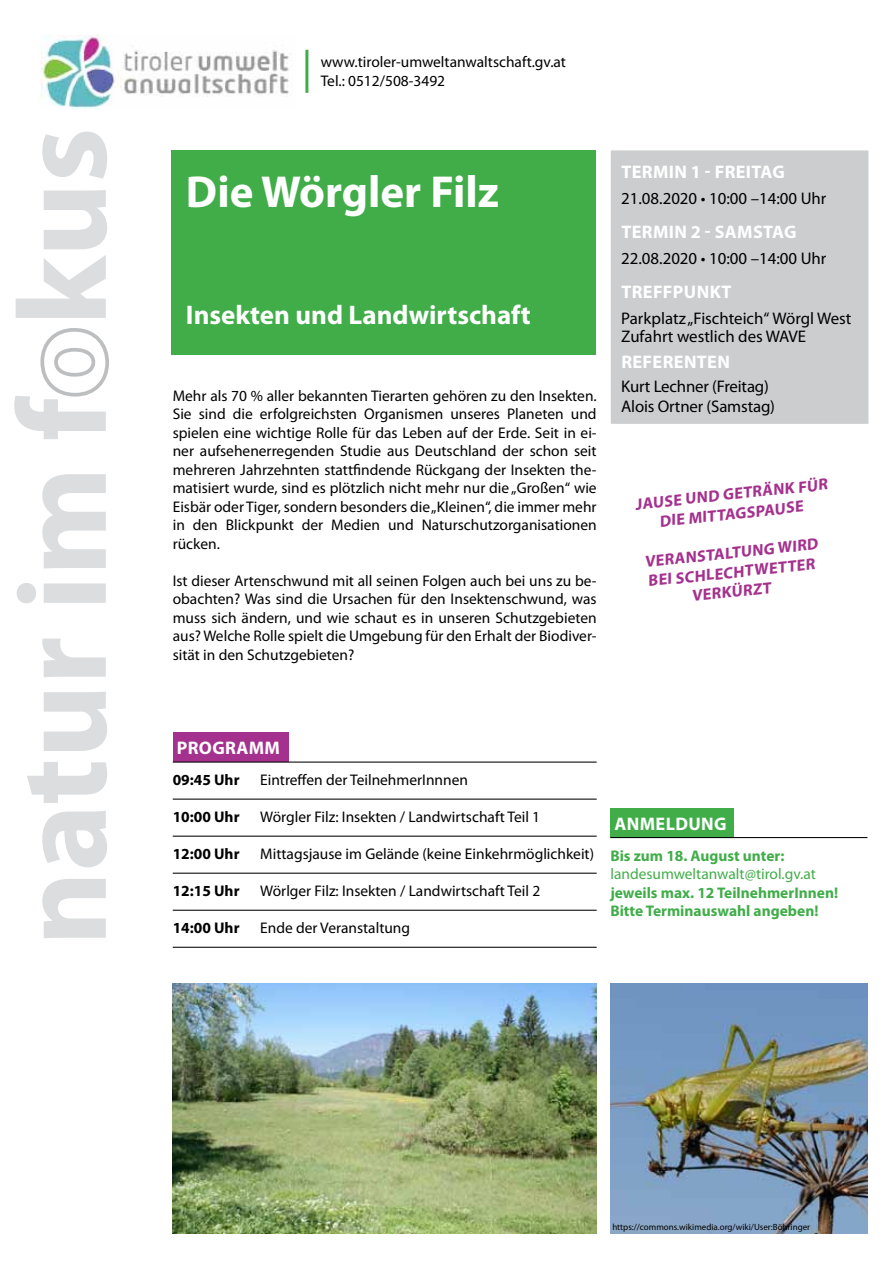
<style>
.page{position:relative;width:893px;height:1263px;background:#fff}
.page>*{position:absolute;margin:0;border:0;box-sizing:border-box;transform-origin:0 0}
.t1{font:700 45px "Myriad Pro";color:#fff}
.t2{font:700 27px "Myriad Pro";color:#fff}
.t3{font:700 18.3px "Myriad Pro";letter-spacing:.02em;color:#fff}
.t4{font:16.8px/18px "Myriad Pro";color:#000}
.t5{font:700 16.2px/19.5px "Myriad Pro";color:#a4318e}
.t6{font:15.45px/18.5px "Myriad Pro";color:#000;text-align:justify}
.t7{font:700 15.45px/18.5px "Myriad Pro";color:#41ad49}
.t8{font:700 15.45px "Myriad Pro";color:#000}
.t9{font:15.45px "Myriad Pro";color:#41ad49}
.t10{font:9px "Myriad Pro";color:#000}
</style>
<div class="page">
<img style="left:173px;top:983px;width:424px;height:250px">
<svg style="left:16px;top:132px;width:91px;height:186px"></svg>
<svg style="left:40px;top:328px;width:69px;height:68px"></svg>
<svg style="left:14px;top:396px;width:93px;height:542px"></svg>
<div style="left:609px;top:149px;width:261px;height:276px;background:#cbcdce;border:1px solid #fff"></div>
<div style="left:171px;top:150px;width:425px;height:204px;background:#41ad49"></div>
<div style="left:610px;top:808px;width:123px;height:30px;background:#41ad49"></div>
<hr style="left:610px;top:837px;width:257px;height:1px;background:#000">
<img style="left:41px;top:34px;width:250px;height:76px">
<img style="left:610px;top:983px;width:258px;height:250px">
<div style="left:173px;top:732px;width:116px;height:30px;background:#a4318e"></div>
<hr style="left:173px;top:761px;width:424px;height:2px;background:#000">
<hr style="left:173px;top:798px;width:424px;height:2px;background:#000">
<hr style="left:173px;top:836px;width:424px;height:1px;background:#000">
<hr style="left:173px;top:873px;width:424px;height:1px;background:#000">
<hr style="left:173px;top:910px;width:424px;height:1px;background:#000">
<hr style="left:173px;top:947px;width:424px;height:1px;background:#000">
<hr style="left:305px;top:50px;width:3px;height:43px;background:#41ad49">
<p class="t6" style="left:321px;top:53px;width:247px">www.tiroler-umweltanwaltschaft.gv.at<br>Tel.: 0512/508-3492</p>
<h1 class="t1" style="left:186px;top:163px;width:315px">Die Wörgler Filz</h1>
<h2 class="t2" style="left:186px;top:297px;width:346px">Insekten und Landwirtschaft</h2>
<p class="t6" style="left:173px;top:386px;width:425px">Mehr als 70 % aller bekannten Tierarten gehören zu den Insekten.<br>Sie sind die erfolgreichsten Organismen unseres Planeten und spielen eine wichtige Rolle für das Leben auf der Erde. Seit in ei&shy;ner aufsehenerregenden Studie aus Deutschland der schon seit mehreren Jahrzehnten stattfindende Rückgang der Insekten the&shy;matisiert wurde, sind es plötzlich nicht mehr nur die „Großen“ wie Eisbär oder Tiger, sondern besonders die „Kleinen“, die immer mehr in den Blickpunkt der Medien und Naturschutzorganisationen rücken.</p>
<p class="t6" style="left:173px;top:571px;width:425px">Ist dieser Artenschwund mit all seinen Folgen auch bei uns zu be&shy;obachten? Was sind die Ursachen für den Insektenschwund, was muss sich ändern, und wie schaut es in unseren Schutzgebieten aus? Welche Rolle spielt die Umgebung für den Erhalt der Biodiver&shy;sität in den Schutzgebieten?</p>
<p class="t3" style="left:621px;top:159px;width:114px">TERMIN 1 - Freit</p>
<p class="t3" style="left:761px;top:159px;width:26px">ag</p>
<p class="t4" style="left:621px;top:189px;width:207px">21.08.2020 • 10:00 –14:00 Uhr</p>
<p class="t3" style="left:621px;top:220px;width:177px">TERMIN 2 - samstag</p>
<p class="t4" style="left:621px;top:249px;width:207px">22.08.2020 • 10:00 –14:00 Uhr</p>
<p class="t3" style="left:621px;top:280px;width:111px">TREFFPUNKT</p>
<p class="t4" style="left:621px;top:309px;width:232px">Parkplatz „Fischteich“ Wörgl West<br>Zufahrt westlich des WAVE</p>
<p class="t3" style="left:621px;top:350px;width:23px">Referenten</p>
<p class="t4" style="left:621px;top:376px;width:155px;line-height:20.2px">Kurt Lechner (Freitag)<br>Alois Ortner (Samstag)</p>
<p class="t5" style="left:656px;top:492px;width:169px;text-indent:105px;rotate:-6deg">änk für die Mitt agspause</p>
<p class="t5" style="left:644px;top:552px;width:91px;rotate:-6deg">Ver anstaltun</p>
<p class="t5" style="left:762px;top:539px;width:28px;rotate:-6deg">g wird</p>
<p class="t5" style="left:634px;top:494px;width:61px;rotate:-6deg">Jause und</p>
<p class="t5" style="left:721px;top:485px;width:13px;rotate:-6deg">Getr</p>
<p class="t5" style="left:689px;top:566px;width:69px;text-indent:-15px;rotate:-6deg">schle chtwetter verk</p>
<p class="t5" style="left:730px;top:582px;width:38px;rotate:-6deg">ür zt</p>
<p class="t3" style="left:177px;top:736px;width:105px">PROGRAMM</p>
<p class="t8" style="left:173px;top:770px;width:68px">09:45 Uhr</p>
<p class="t6" style="left:260px;top:770px;width:209px">Eintreffen der TeilnehmerInnnen</p>
<p class="t8" style="left:173px;top:807px;width:68px">10:00 Uhr</p>
<p class="t6" style="left:260px;top:807px;width:281px">Wörgler Filz: Insekten / Landwirtschaft Teil 1</p>
<p class="t8" style="left:173px;top:844px;width:68px">12:00 Uhr</p>
<p class="t6" style="left:260px;top:844px;width:335px">Mittagsjause im Gelände (keine Einkehrmöglichkeit)</p>
<p class="t8" style="left:173px;top:881px;width:68px">12:15 Uhr</p>
<p class="t6" style="left:260px;top:881px;width:282px">Wörlger Filz: Insekten / Landwirtschaft Teil 2</p>
<p class="t8" style="left:173px;top:918px;width:68px">14:00 Uhr</p>
<p class="t6" style="left:260px;top:918px;width:151px">Ende der Veranstaltung</p>
<p class="t3" style="left:614px;top:811px;width:14px">Anmeldun</p>
<p class="t3" style="left:714px;top:811px;width:14px">g</p>
<p class="t7" style="left:610px;top:846px;width:176px">Bis zum 18. August unter:</p>
<p class="t9" style="left:610px;top:864px;width:207px">landesumweltanwalt@tirol.gv.at</p>
<p class="t7" style="left:610px;top:883px;width:229px">jeweils max. 12 TeilnehmerInnen!<br>Bitte Terminauswahl angeben!</p>
<p class="t10" style="left:612px;top:1221px;width:199px">https://commons.wikimedia.org/wiki/User:Böhringer</p>
</div>
